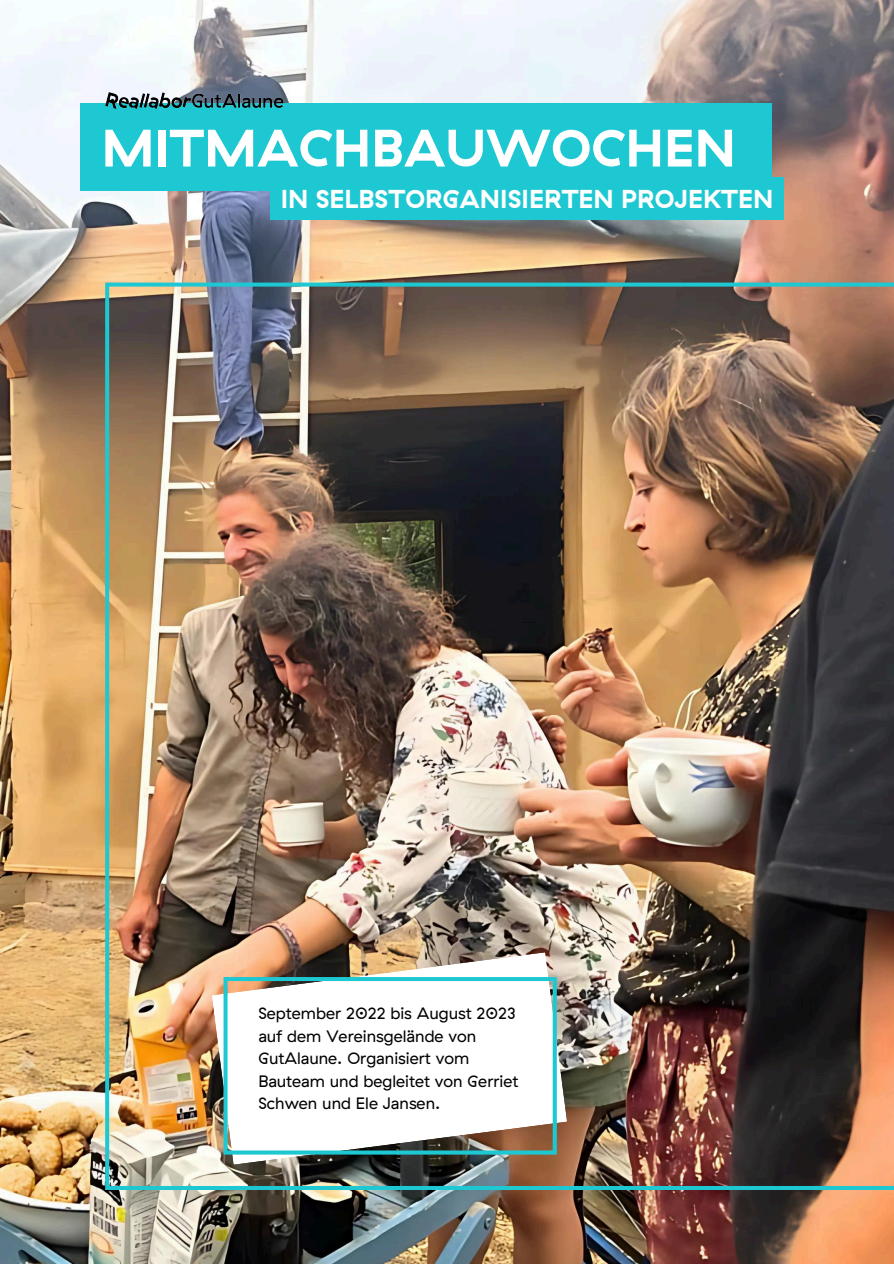
<style>
.page{position:relative;width:894px;height:1264px;background:#fff}
.page>*{position:absolute;margin:0;border:0;box-sizing:border-box;transform-origin:0 0}
.t1{font:700 52.5px "GT Haptik";color:#fff}
.t2{font:700 25.8px "GT Haptik";color:#fff}
.t3{font:16.5px/22.5px "GT Haptik";color:#000}
</style>
<div class="page">
<img style="left:0;top:0;width:893px;height:1263px">
<img style="left:105px;top:282px;width:788px;height:907px">
<img style="left:212px;top:952px;width:355px;height:212px">
<svg style="left:223px;top:977px;width:333px;height:177px"></svg>
<div style="left:80px;top:103px;width:691px;height:87px;background:#1ec8d2"></div>
<div style="left:270px;top:177px;width:513px;height:42px;background:#1ec8d2"></div>
<img style="left:101px;top:85px;width:183px;height:24px">
<h1 class="t1" style="left:101px;top:114px;width:635px">MITMACHBAUWOCHEN</h1>
<h2 class="t2" style="left:280px;top:182px;width:494px">IN SELBSTORGANISIERTEN PROJEKTEN</h2>
<p class="t3" style="left:258px;top:1001px;width:261px">September 2022 bis August 2023 auf dem Vereinsgelände von<br>GutAlaune. Organisiert vom<br>Bauteam und begleitet von Gerriet<br>Schwen und Ele Jansen.</p>
</div>
